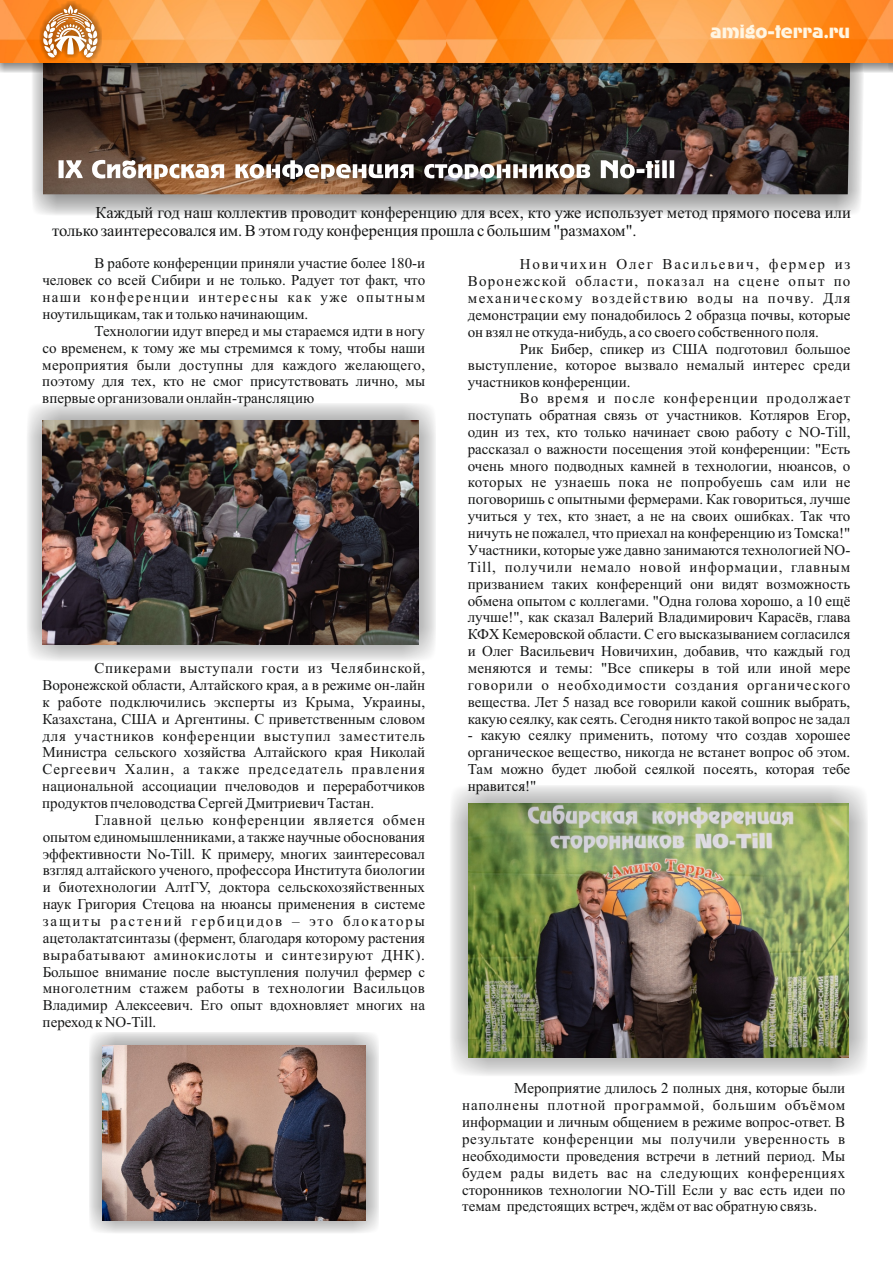
<style>
.page{position:relative;width:893px;height:1263px;background:#fff}
.page>*{position:absolute;margin:0;border:0;box-sizing:border-box;transform-origin:0 0}
.t1{font:17.85px "Adver Gothic";color:#fff6e3}
.t2{font:16.5px/18.3px "Times New Roman";color:#151616}
.t3{font:15px/16.8px "Times New Roman";color:#151616;text-align:justify}
</style>
<div class="page">
<div style="left:28px;top:22px;width:836px;height:194px;background:#151616;opacity:.49"></div>
<img style="left:44px;top:73px;width:807px;height:121px">
<div style="left:0;top:0;width:893px;height:73px;background:#151616;opacity:.49"></div>
<img style="left:0;top:0;width:893px;height:63px">
<div style="left:39px;top:1px;width:62px;height:60px;background:#151616;opacity:.49"></div>
<svg style="left:42px;top:5px;width:57px;height:54px"></svg>
<div style="left:26px;top:403px;width:409px;height:259px;background:#151616;opacity:.49"></div>
<img style="left:43px;top:420px;width:375px;height:225px">
<div style="left:89px;top:1032px;width:289px;height:202px;background:#151616;opacity:.49"></div>
<img style="left:103px;top:1045px;width:262px;height:175px">
<div style="left:449px;top:785px;width:418px;height:292px;background:#151616;opacity:.49"></div>
<img style="left:468px;top:804px;width:380px;height:254px">
<svg style="left:59px;top:160px;width:355px;height:19px"></svg>
<svg style="left:424px;top:160px;width:250px;height:19px"></svg>
<p class="t1" style="left:710px;top:21px;width:141px">amigo-terra.ru</p>
<p class="t2" style="left:52px;top:205px;width:800px;text-indent:44px">Каждый год наш коллектив проводит конференцию для всех, кто уже использует метод прямого посева или только заинтересовался им. В этом году конференция прошла с большим "размахом".</p>
<p class="t3" style="left:42px;top:256px;width:384px;text-indent:52px">В работе конференции приняли участие более 180-и человек со всей Сибири и не только. Радует тот факт, что наши конференции интересны как уже опытным ноутильщикам, так и только начинающим.</p>
<p class="t3" style="left:42px;top:324px;width:384px;text-indent:52px">Технологии идут вперед и мы стараемся идти в ногу со временем, к тому же мы стремимся к тому, чтобы наши мероприятия были доступны для каждого желающего, поэтому для тех, кто не смог присутствовать лично, мы впервые организовали онлайн-трансляцию</p>
<p class="t3" style="left:468px;top:257px;width:384px;text-indent:52px">Новичихин Олег Васильевич, фермер из Воронежской области, показал на сцене опыт по механическому воздействию воды на почву. Для демонстрации ему понадобилось 2 образца почвы, которые он взял не откуда-нибудь, а со своего собственного поля.</p>
<p class="t3" style="left:468px;top:342px;width:384px;text-indent:52px">Рик Бибер, спикер из США подготовил большое выступление, которое вызвало немалый интерес среди участников конференции.</p>
<p class="t3" style="left:468px;top:391px;width:384px;text-indent:52px">Во время и после конференции продолжает поступать обратная связь от участников. Котляров Егор, один из тех, кто только начинает свою работу с NO-Till, рассказал о важности посещения этой конференции: "Есть очень много подводных камней в технологии, нюансов, о которых не узнаешь пока не попробуешь сам или не поговоришь с опытными фермерами. Как говориться, лучше учиться у тех, кто знает, а не на своих ошибках. Так что ничуть не пожалел, что приехал на конференцию из Томска!" Участники, которые уже давно занимаются технологией NO-Till, получили немало новой информации, главным призванием таких конференций они видят возможность обмена опытом с коллегами. "Одна голова хорошо, а 10 ещё лучше!", как сказал Валерий Владимирович Карасёв, глава КФХ Кемеровской области. С его высказыванием согласился и Олег Васильевич Новичихин, добавив, что каждый год меняются и темы: "Все спикеры в той или иной мере говорили о необходимости создания органического вещества. Лет 5 назад все говорили какой сошник выбрать, какую сеялку, как сеять. Сегодня никто такой вопрос не задал</p>
<p class="t3" style="left:468px;top:728px;width:384px">- какую сеялку применить, потому что создав хорошее органическое вещество, никогда не встанет вопрос об этом.<br>Там можно будет любой сеялкой посеять, которая тебе нравится!"</p>
<p class="t3" style="left:42px;top:661px;width:384px;text-indent:52px">Спикерами выступали гости из Челябинской, Воронежской области, Алтайского края, а в режиме он-лайн к работе подключились эксперты из Крыма, Украины, Казахстана, США и Аргентины. С приветственным словом для участников конференции выступил заместитель Министра сельского хозяйства Алтайского края Николай Сергеевич Халин, а также председатель правления национальной ассоциации пчеловодов и переработчиков продуктов пчеловодства Сергей Дмитриевич Тастан.</p>
<p class="t3" style="left:43px;top:813px;width:384px;text-indent:52px">Главной целью конференции является обмен опытом единомышленниками, а также научные обоснования эффективности No-Till. К примеру, многих заинтересовал взгляд алтайского ученого, профессора Института биологии и биотехнологии АлтГУ, доктора сельскохозяйственных наук Григория Стецова на нюансы применения в системе защиты растений гербицидов – это блокаторы ацетолактатсинтазы (фермент, благодаря которому растения вырабатывают аминокислоты и синтезируют ДНК).<br>Большое внимание после выступления получил фермер с многолетним стажем работы в технологии Васильцов Владимир Алексеевич. Его опыт вдохновляет многих на переход к NO-Till.</p>
<p class="t3" style="left:462px;top:1081px;width:385px;text-indent:52px">Мероприятие длилось 2 полных дня, которые были наполнены плотной программой, большим объёмом информации и личным общением в режиме вопрос-ответ. В результате конференции мы получили уверенность в необходимости проведения встречи в летний период. Мы будем рады видеть вас на следующих конференциях сторонников технологии NO-Till Если у вас есть идеи по темам предстоящих встреч, ждём от вас обратную связь.</p>
</div>
